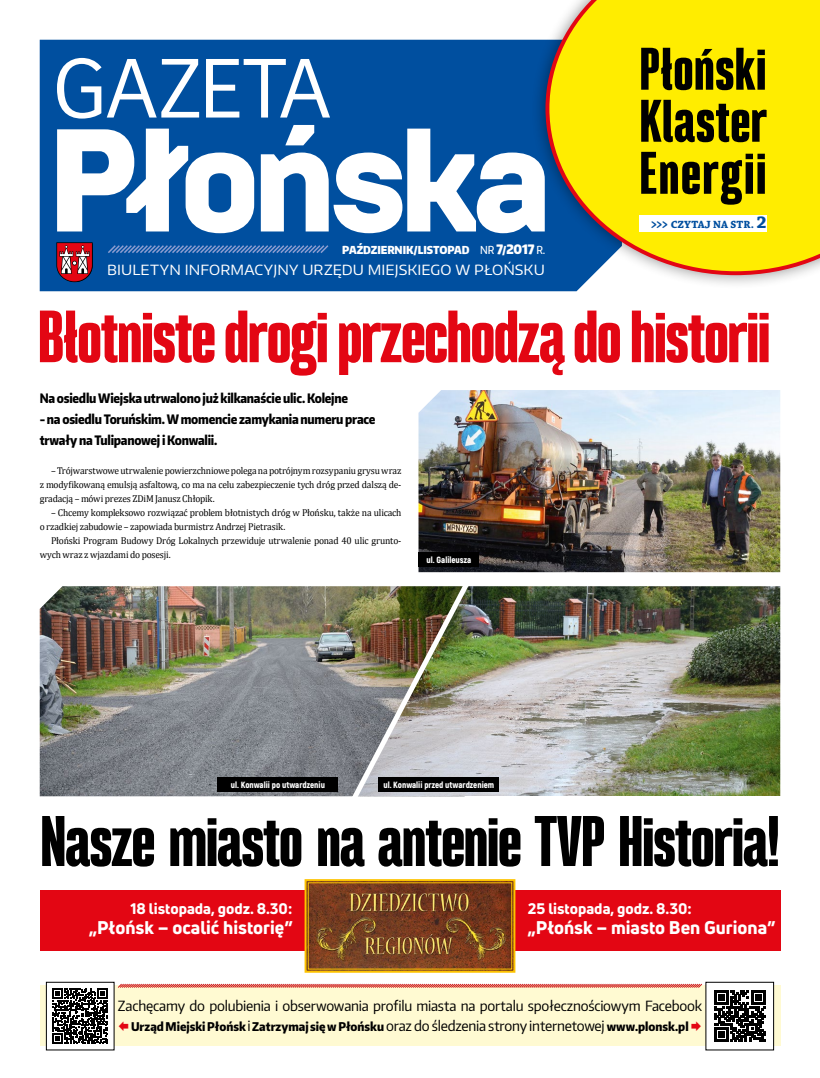
<style>
.page{position:relative;width:820px;height:1078px;background:#fff}
.page>*{position:absolute;margin:0;border:0;box-sizing:border-box;transform-origin:0 0}
.t1{font:800 64px "Bw Stretch";letter-spacing:-.03em;color:#e30613}
.t2{font:800 62px "Bw Stretch";letter-spacing:-.025em;color:#000}
.t3{font:800 52px/52px "Bw Stretch";letter-spacing:.015em;color:#000;text-align:justify}
.t4{font:800 18px "Uni Neue";color:#fff}
.t5{font:800 15px "Uni Neue";color:#fff}
.t6{font:14px "Encode Sans Narrow";letter-spacing:-.015em;color:#000}
.t7{font:14px "Encode Sans Wide";letter-spacing:.005em;color:#fff}
.t8{font:800 13px/21px "Encode Sans Condensed";letter-spacing:-.02em;color:#000;scale:.95 1}
.t9{font:800 12px "Encode Sans Condensed";color:#000}
.t10{font:900 11px "Encode Sans Condensed";letter-spacing:-.005em;color:#fff}
.t11{font:700 11px "Chaparral Pro";color:#004f9f}
.t12{font:10px/14px "Cambria";letter-spacing:-.02em;color:#000;scale:.95 1}
.t13{font:900 9px "Akrobat";color:#fff}
.s1{font-weight:500}
.s2{font-size:13px}
.s3{font-size:14px}
.s4{font-size:18px}
.s5{font-family:"Encode Sans Narrow";font-weight:400;font-size:14px}
</style>
<div class="page">
<div style="left:40px;top:40px;width:538px;height:251px;background:#004f9f"></div>
<svg style="left:57px;top:125px;width:473px;height:108px"></svg>
<svg style="left:57px;top:58px;width:273px;height:61px"></svg>
<svg style="left:56px;top:242px;width:37px;height:40px"></svg>
<svg style="left:106px;top:243px;width:224px;height:12px;background:#2966ad"></svg>
<div style="left:40px;top:985px;width:740px;height:60px;background:#fffad2"></div>
<svg style="left:118px;top:983px;width:584px;height:5px;background:#e68c83"></svg>
<div style="left:705px;top:982px;width:68px;height:67px;background:#fff"></div>
<svg style="left:714px;top:990px;width:51px;height:51px"></svg>
<div style="left:46px;top:982px;width:68px;height:67px;background:#fff"></div>
<svg style="left:52px;top:988px;width:56px;height:55px"></svg>
<div style="left:46px;top:981px;width:68px;height:68px;border:1px solid #000"></div>
<div style="left:530px;top:0;width:289px;height:290px;background:#000;opacity:.45"></div>
<svg style="left:545px;top:0;width:274px;height:275px;background:#e9da17"></svg>
<div style="left:639px;top:215px;width:127px;height:17px;background:#fff"></div>
<img style="left:418px;top:390px;width:362px;height:182px">
<img style="left:40px;top:586px;width:303px;height:210px">
<img style="left:473px;top:586px;width:307px;height:209px">
<img style="left:343px;top:586px;width:130px;height:211px">
<div style="left:40px;top:889px;width:740px;height:61px;background:#e30613"></div>
<img style="left:303px;top:879px;width:213px;height:94px">
<div style="left:308px;top:882px;width:204px;height:87px;border:1px solid #fdc300"></div>
<div style="left:418px;top:552px;width:61px;height:14px;background:#000"></div>
<div style="left:378px;top:777px;width:121px;height:14px;background:#000"></div>
<div style="left:217px;top:777px;width:121px;height:14px;background:#000"></div>
<p class="t3" style="left:639px;top:43px;width:129px">Płoński Klaster Energii</p>
<p class="t10" style="left:342px;top:242px;width:204px">PAŹDZIERNIK/LISTOPAD <span class="s1">NR</span> <span class="s2">7</span>/<span class="s2">2017</span> <span class="s1">R.</span></p>
<p class="t7" style="left:107px;top:261px;width:439px">BIULETYN INFORMACYJNY URZĘDU MIEJSKIEGO W PŁOŃSKU</p>
<p class="t11" style="left:649px;top:218px;width:118px"><span class="s3">&gt;&gt;&gt;</span> CZYTAJ NA STR. <span class="s4">2</span></p>
<p class="t1" style="left:37px;top:293px;width:734px">Błotniste drogi przechodzą do historii</p>
<p class="t8" style="left:40px;top:387px;width:326px">Na osiedlu Wiejska utrwalono już kilkanaście ulic. Kolejne</p>
<p class="t8" style="left:40px;top:408px;width:355px">- na osiedlu Toruńskim. W momencie zamykania numeru prace trwały na Tulipanowej i Konwalii.</p>
<p class="t12" style="left:40px;top:463px;width:382px;text-align:justify;text-indent:11px">– Trójwarstwowe utrwalenie powierzchniowe polega na potrójnym rozsypaniu grysu wraz z modyfikowaną emulsją asfaltową, co ma na celu zabezpieczenie tych dróg przed dalszą de&shy;gradacją – mówi prezes ZDiM Janusz Chłopik.</p>
<p class="t12" style="left:40px;top:505px;width:382px;text-indent:11px">– Chcemy kompleksowo rozwiązać problem błotnistych dróg w Płońsku, także na ulicach o rzadkiej zabudowie – zapowiada burmistrz Andrzej Pietrasik.</p>
<p class="t12" style="left:40px;top:533px;width:382px;text-indent:11px">Płoński Program Budowy Dróg Lokalnych przewiduje utrwalenie ponad 40 ulic grunto&shy;wych wraz z wjazdami do posesji.</p>
<p class="t13" style="left:426px;top:553px;width:46px">ul. Galileusza</p>
<p class="t13" style="left:231px;top:778px;width:96px">ul. Konwalii po utwardzeniu</p>
<p class="t13" style="left:383px;top:778px;width:112px">ul. Konwalii przed utwardzeniem</p>
<p class="t2" style="left:40px;top:799px;width:741px">Nasze miasto na antenie TVP Historia!</p>
<p class="t5" style="left:130px;top:898px;width:163px">18 listopada, godz. 8.30:</p>
<p class="t4" style="left:89px;top:915px;width:205px">„Płońsk – ocalić historię”</p>
<p class="t5" style="left:527px;top:898px;width:165px">25 listopada, godz. 8.30:</p>
<p class="t4" style="left:527px;top:915px;width:249px">„Płońsk – miasto Ben Guriona”</p>
<p class="t6" style="left:118px;top:996px;width:585px">Zachęcamy do polubienia i obserwowania profilu miasta na portalu społecznościowym Facebook</p>
<p class="t9" style="left:131px;top:1018px;width:559px">Urząd Miejski Płońsk <span class="s5">i</span> Zatrzymaj się w Płońsku <span class="s5">oraz do śledzenia strony internetowej</span> www.plonsk.pl</p>
</div>
